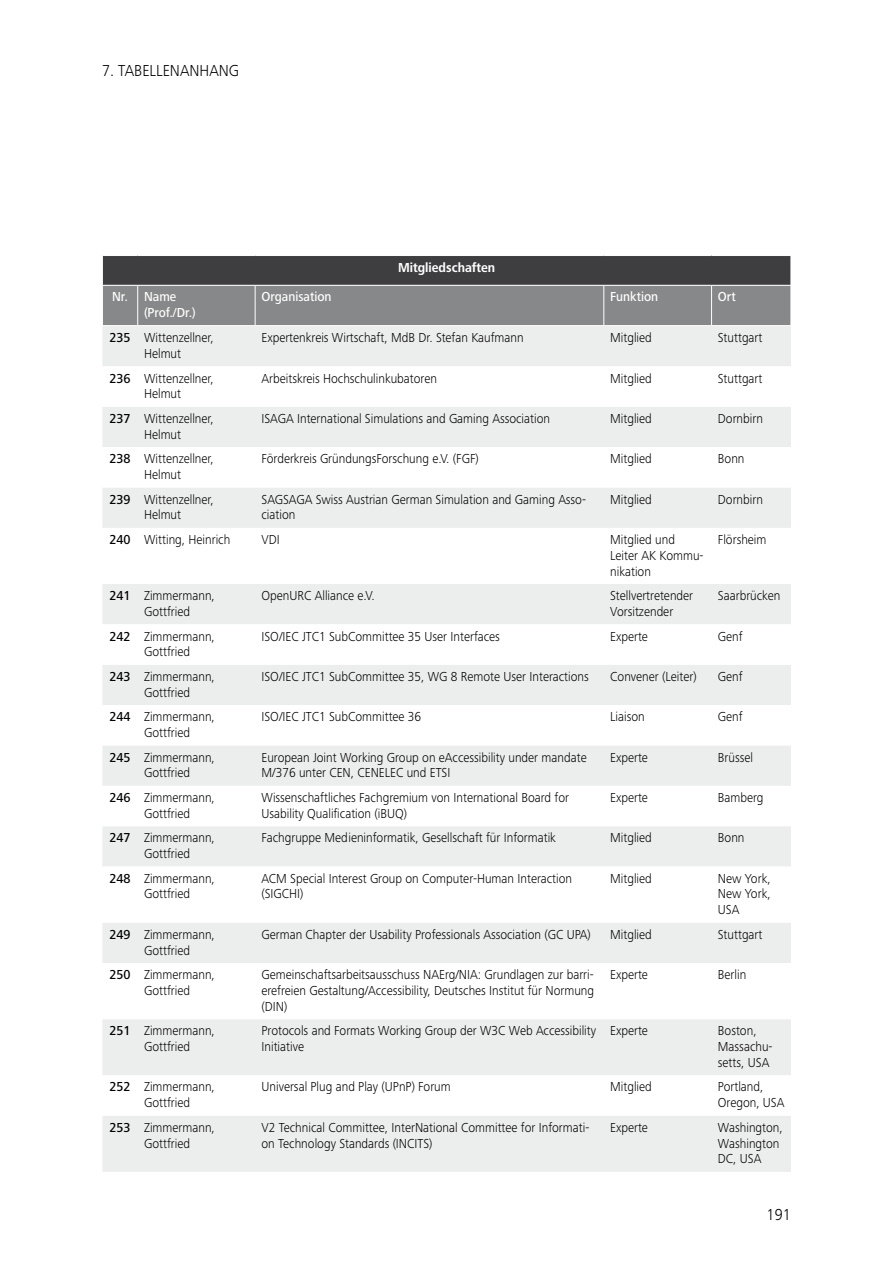
<style>
.page{position:relative;width:893px;height:1263px;background:#fff}
.page>*{position:absolute;margin:0;border:0;box-sizing:border-box;transform-origin:0 0}
.t1{font:300 16.5px "Hd M Frutiger Next Pro";color:#000;scale:.93 1}
.t2{font:300 13.5px/15.8px "Hd M Frutiger Next Pro";color:#000;scale:.93 1}
.t3{font:500 13.5px/15.8px "Hd M Frutiger Next Pro";color:#fff;scale:.93 1}
.t4{font:700 13.5px "Hd M Frutiger Next Pro";color:#fff;scale:.93 1}
.s1{font-weight:500}
</style>
<div class="page">
<div style="left:102px;top:326px;width:689px;height:846px;background:#eceded"></div>
<svg style="left:102px;top:366px;width:689px;height:750px"></svg>
<svg style="left:102px;top:256px;width:689px;height:69px;background:#68686b"></svg>
<hr style="left:102px;top:285px;width:36px;height:1px;background:#fff">
<hr style="left:102px;top:286px;width:1px;height:39px;background:#fff">
<hr style="left:138px;top:285px;width:117px;height:1px;background:#fff">
<hr style="left:137px;top:286px;width:1px;height:39px;background:#fff">
<hr style="left:255px;top:285px;width:349px;height:1px;background:#fff">
<hr style="left:255px;top:286px;width:1px;height:39px;background:#fff">
<hr style="left:604px;top:285px;width:107px;height:1px;background:#fff">
<hr style="left:603px;top:286px;width:1px;height:39px;background:#fff">
<hr style="left:711px;top:285px;width:80px;height:1px;background:#fff">
<hr style="left:711px;top:286px;width:1px;height:39px;background:#fff">
<hr style="left:790px;top:286px;width:1px;height:39px;background:#fff">
<p class="t1" style="left:102px;top:61px;width:149px">7. TABELLENANHANG</p>
<p class="t4" style="left:398px;top:259px;width:106px">Mitgliedschaften</p>
<p class="t3" style="left:144px;top:289px;width:57px;text-indent:-32px">Nr. Name (Prof./Dr.)</p>
<p class="t3" style="left:261px;top:289px;width:77px">Organisation</p>
<p class="t3" style="left:610px;top:289px;width:53px">Funktion</p>
<p class="t3" style="left:718px;top:289px;width:21px">Ort</p>
<p class="t2" style="left:109px;top:330px;width:114px;text-align:center"><span class="s1">235</span> Wittenzellner,<br>Helmut</p>
<p class="t2" style="left:261px;top:330px;width:283px">Expertenkreis Wirtschaft, MdB Dr. Stefan Kaufmann</p>
<p class="t2" style="left:610px;top:330px;width:46px">Mitglied</p>
<p class="t2" style="left:718px;top:330px;width:49px">Stuttgart</p>
<p class="t2" style="left:109px;top:370px;width:114px;text-align:center"><span class="s1">236</span> Wittenzellner,<br>Helmut</p>
<p class="t2" style="left:261px;top:370px;width:190px">Arbeitskreis Hochschulinkubatoren</p>
<p class="t2" style="left:610px;top:370px;width:46px">Mitglied</p>
<p class="t2" style="left:718px;top:370px;width:49px">Stuttgart</p>
<p class="t2" style="left:109px;top:410px;width:114px;text-align:center"><span class="s1">237</span> Wittenzellner,<br>Helmut</p>
<p class="t2" style="left:261px;top:410px;width:312px">ISAGA International Simulations and Gaming Association</p>
<p class="t2" style="left:610px;top:410px;width:46px">Mitglied</p>
<p class="t2" style="left:718px;top:410px;width:50px">Dornbirn</p>
<p class="t2" style="left:109px;top:451px;width:114px;text-align:center"><span class="s1">238</span> Wittenzellner,<br>Helmut</p>
<p class="t2" style="left:261px;top:451px;width:235px">Förderkreis GründungsForschung e.V. (FGF)</p>
<p class="t2" style="left:610px;top:451px;width:46px">Mitglied</p>
<p class="t2" style="left:718px;top:451px;width:30px">Bonn</p>
<p class="t2" style="left:109px;top:491px;width:114px;text-align:center"><span class="s1">239</span> Wittenzellner,<br>Helmut</p>
<p class="t2" style="left:261px;top:491px;width:350px">SAGSAGA Swiss Austrian German Simulation and Gaming Asso&shy;ciation</p>
<p class="t2" style="left:610px;top:491px;width:46px">Mitglied</p>
<p class="t2" style="left:718px;top:491px;width:50px">Dornbirn</p>
<p class="t2" style="left:109px;top:532px;width:131px"><span class="s1">240</span> Witting, Heinrich</p>
<p class="t2" style="left:261px;top:532px;width:21px">VDI</p>
<p class="t2" style="left:610px;top:532px;width:102px">Mitglied und<br>Leiter AK Kommu&shy;nikation</p>
<p class="t2" style="left:718px;top:532px;width:54px">Flörsheim</p>
<p class="t2" style="left:144px;top:588px;width:78px;text-indent:-35px"><span class="s1">241</span> Zimmermann,<br>Gottfried</p>
<p class="t2" style="left:261px;top:588px;width:123px">OpenURC Alliance e.V.</p>
<p class="t2" style="left:610px;top:588px;width:91px">Stellvertretender<br>Vorsitzender</p>
<p class="t2" style="left:718px;top:588px;width:69px">Saarbrücken</p>
<p class="t2" style="left:144px;top:628px;width:78px;text-indent:-35px"><span class="s1">242</span> Zimmermann,<br>Gottfried</p>
<p class="t2" style="left:261px;top:628px;width:258px">ISO/IEC JTC1 SubCommittee 35 User Interfaces</p>
<p class="t2" style="left:610px;top:628px;width:42px">Experte</p>
<p class="t2" style="left:718px;top:628px;width:28px">Genf</p>
<p class="t2" style="left:144px;top:668px;width:78px;text-indent:-35px"><span class="s1">243</span> Zimmermann,<br>Gottfried</p>
<p class="t2" style="left:261px;top:668px;width:353px">ISO/IEC JTC1 SubCommittee 35, WG 8 Remote User Interactions</p>
<p class="t2" style="left:610px;top:668px;width:94px">Convener (Leiter)</p>
<p class="t2" style="left:718px;top:668px;width:28px">Genf</p>
<p class="t2" style="left:144px;top:709px;width:78px;text-indent:-35px"><span class="s1">244</span> Zimmermann,<br>Gottfried</p>
<p class="t2" style="left:261px;top:709px;width:173px">ISO/IEC JTC1 SubCommittee 36</p>
<p class="t2" style="left:610px;top:709px;width:39px">Liaison</p>
<p class="t2" style="left:718px;top:709px;width:28px">Genf</p>
<p class="t2" style="left:144px;top:749px;width:78px;text-indent:-35px"><span class="s1">245</span> Zimmermann,<br>Gottfried</p>
<p class="t2" style="left:261px;top:749px;width:351px">European Joint Working Group on eAccessibility under mandate<br>M/376 unter CEN, CENELEC und ETSI</p>
<p class="t2" style="left:610px;top:749px;width:42px">Experte</p>
<p class="t2" style="left:718px;top:749px;width:39px">Brüssel</p>
<p class="t2" style="left:144px;top:790px;width:78px;text-indent:-35px"><span class="s1">246</span> Zimmermann,<br>Gottfried</p>
<p class="t2" style="left:261px;top:790px;width:332px">Wissenschaftliches Fachgremium von International Board for<br>Usability Qualification (iBUQ)</p>
<p class="t2" style="left:610px;top:790px;width:42px">Experte</p>
<p class="t2" style="left:718px;top:790px;width:51px">Bamberg</p>
<p class="t2" style="left:144px;top:830px;width:78px;text-indent:-35px"><span class="s1">247</span> Zimmermann,<br>Gottfried</p>
<p class="t2" style="left:261px;top:830px;width:318px">Fachgruppe Medieninformatik, Gesellschaft für Informatik</p>
<p class="t2" style="left:610px;top:830px;width:46px">Mitglied</p>
<p class="t2" style="left:718px;top:830px;width:30px">Bonn</p>
<p class="t2" style="left:144px;top:870px;width:78px;text-indent:-35px"><span class="s1">248</span> Zimmermann,<br>Gottfried</p>
<p class="t2" style="left:261px;top:870px;width:336px">ACM Special Interest Group on Computer-Human Interaction (SIGCHI)</p>
<p class="t2" style="left:610px;top:870px;width:46px">Mitglied</p>
<p class="t2" style="left:718px;top:870px;width:58px;text-align:justify">New York, New York, USA</p>
<p class="t2" style="left:144px;top:926px;width:78px;text-indent:-35px"><span class="s1">249</span> Zimmermann,<br>Gottfried</p>
<p class="t2" style="left:261px;top:926px;width:356px">German Chapter der Usability Professionals Association (GC UPA)</p>
<p class="t2" style="left:610px;top:926px;width:46px">Mitglied</p>
<p class="t2" style="left:718px;top:926px;width:49px">Stuttgart</p>
<p class="t2" style="left:144px;top:967px;width:78px;text-indent:-35px"><span class="s1">250</span> Zimmermann,<br>Gottfried</p>
<p class="t2" style="left:261px;top:967px;width:359px;text-align:justify">Gemeinschaftsarbeitsausschuss NAErg/NIA: Grundlagen zur barri&shy;erefreien Gestaltung/Accessibility, Deutsches Institut für Normung (DIN)</p>
<p class="t2" style="left:610px;top:967px;width:42px">Experte</p>
<p class="t2" style="left:718px;top:967px;width:32px">Berlin</p>
<p class="t2" style="left:144px;top:1023px;width:78px;text-indent:-35px"><span class="s1">251</span> Zimmermann,<br>Gottfried</p>
<p class="t2" style="left:261px;top:1023px;width:361px">Protocols and Formats Working Group der W3C Web Accessibility<br>Initiative</p>
<p class="t2" style="left:610px;top:1023px;width:42px">Experte</p>
<p class="t2" style="left:718px;top:1023px;width:60px">Boston,<br>Massachu&shy;setts, USA</p>
<p class="t2" style="left:144px;top:1079px;width:78px;text-indent:-35px"><span class="s1">252</span> Zimmermann,<br>Gottfried</p>
<p class="t2" style="left:261px;top:1079px;width:205px">Universal Plug and Play (UPnP) Forum</p>
<p class="t2" style="left:610px;top:1079px;width:46px">Mitglied</p>
<p class="t2" style="left:718px;top:1079px;width:73px">Portland,<br>Oregon, USA</p>
<p class="t2" style="left:144px;top:1119px;width:78px;text-indent:-35px"><span class="s1">253</span> Zimmermann,<br>Gottfried</p>
<p class="t2" style="left:261px;top:1119px;width:354px">V2 Technical Committee, InterNational Committee for Informati&shy;on Technology Standards (INCITS)</p>
<p class="t2" style="left:610px;top:1119px;width:42px">Experte</p>
<p class="t2" style="left:718px;top:1119px;width:71px">Washington,<br>Washington<br>DC, USA</p>
<p class="t1" style="left:766px;top:1205px;width:28px">191</p>
</div>
